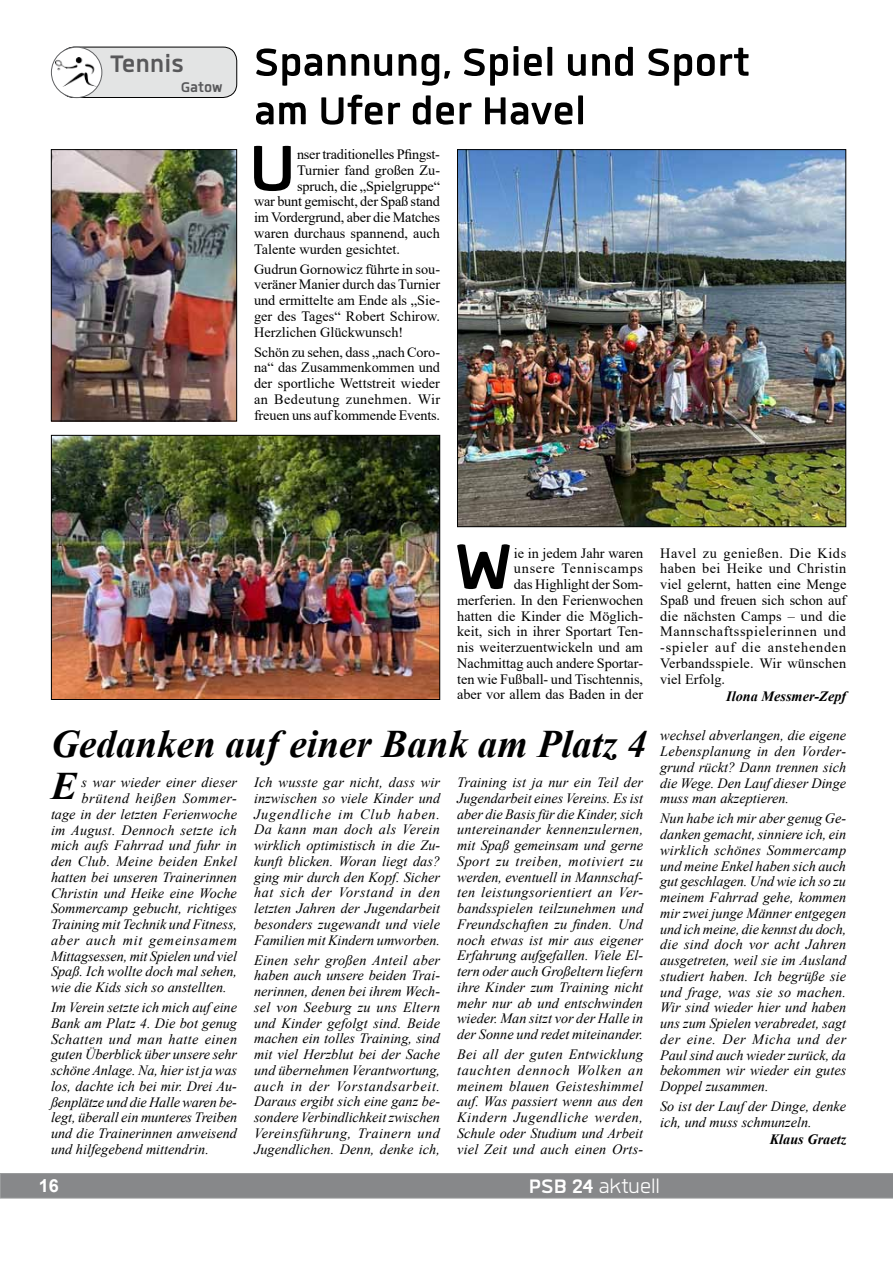
<style>
.page{position:relative;width:893px;height:1263px;background:#fff}
.page>*{position:absolute;margin:0;border:0;box-sizing:border-box;transform-origin:0 0}
.t1{font:700 89.4px "Quan";color:#000}
.t2{font:700 54px/48.6px "Quan";color:#000}
.t3{font:italic 700 39px "Times New Roman";color:#000}
.t4{font:700 33px "Quan";color:#58585a}
.t5{font:27px "Quan";color:#fff}
.t6{font:700 19.5px "Quan";color:#58585a}
.t7{font:700 18px "Arial";color:#fff}
.t8{font:italic 14.25px/15.8px "Times New Roman";color:#000;text-align:justify}
.t9{font:14.25px/15.8px "Times New Roman";color:#000;text-align:justify}
.t10{font:italic 700 14.25px "Times New Roman";color:#000}
.t11{font:italic 14.25px "Times New Roman";letter-spacing:.05em;color:#000}
.t12{font:italic 14.25px "Times New Roman";letter-spacing:.04em;color:#000}
.s1{font-weight:700}
</style>
<div class="page">
<div style="left:0;top:1173px;width:893px;height:25px;background:#87888a"></div>
<div style="left:60px;top:47px;width:177px;height:50px;background:#e3e4e4;border-radius:14px"></div>
<div style="left:60px;top:47px;width:177px;height:51px;border:1px solid #000;border-radius:14px"></div>
<div style="left:51px;top:47px;width:51px;height:51px;background:#fff;border-radius:50%"></div>
<div style="left:51px;top:47px;width:51px;height:51px;border:1px solid #606163;border-radius:50%"></div>
<img style="left:55px;top:57px;width:41px;height:30px">
<img style="left:53px;top:437px;width:385px;height:261px">
<div style="left:51px;top:435px;width:389px;height:265px;border:1px solid #000"></div>
<img style="left:53px;top:151px;width:182px;height:268px">
<div style="left:51px;top:149px;width:186px;height:272px;border:1px solid #000"></div>
<img style="left:459px;top:151px;width:385px;height:374px">
<div style="left:457px;top:149px;width:389px;height:378px;border:1px solid #000"></div>
<h3 class="t4" style="left:110px;top:47px;width:75px">Tennis</h3>
<h3 class="t6" style="left:181px;top:77px;width:43px">Gatow</h3>
<h2 class="t2" style="left:254px;top:37px;width:497px">Spannung, Spiel und Sport am Ufer der Havel</h2>
<h1 class="t1" style="left:249px;top:125px;width:49px">U</h1>
<p class="t9" style="left:297px;top:146px;width:145px">nser traditionelles Pfingst-</p>
<p class="t9" style="left:297px;top:162px;width:145px">Turnier fand großen Zu-</p>
<p class="t9" style="left:297px;top:177px;width:145px">spruch, die „Spielgruppe“</p>
<p class="t9" style="left:254px;top:193px;width:187px">war bunt gemischt, der Spaß stand</p>
<p class="t9" style="left:254px;top:209px;width:187px">im Vordergrund, aber die Matches</p>
<p class="t9" style="left:254px;top:225px;width:188px">waren durchaus spannend, auch</p>
<p class="t9" style="left:254px;top:240px;width:147px">Talente wurden gesichtet.</p>
<p class="t9" style="left:254px;top:260px;width:188px">Gudrun Gornowicz führte in sou&shy;veräner Manier durch das Turnier und ermittelte am Ende als „Sie&shy;ger des Tages“ Robert Schirow.<br>Herzlichen Glückwunsch!</p>
<p class="t9" style="left:254px;top:343px;width:188px">Schön zu sehen, dass „nach Coro&shy;na“ das Zusammenkommen und der sportliche Wettstreit wieder an Bedeutung zunehmen. Wir freuen uns auf kommende Events.</p>
<h1 class="t1" style="left:454px;top:524px;width:61px">W</h1>
<p class="t9" style="left:457px;top:544px;width:188px;text-align:right">ie in jedem Jahr waren<br>unsere Tenniscamps<br>das Highlight der Som&shy;merferien. In den Ferienwochen hatten die Kinder die Möglich&shy;keit, sich in ihrer Sportart Ten&shy;nis weiterzuentwickeln und am<br>Nachmittag auch andere Sportar&shy;ten wie Fußball- und Tischtennis, aber vor allem das Baden in der</p>
<p class="t9" style="left:660px;top:544px;width:188px">Havel zu genießen. Die Kids haben bei Heike und Christin viel gelernt, hatten eine Menge Spaß und freuen sich schon auf die nächsten Camps – und die Mannschaftsspielerinnen und -spieler auf die anstehenden Verbandsspiele. Wir wünschen viel Erfolg.</p>
<p class="t10" style="left:726px;top:686px;width:121px">Ilona Messmer-Zepf</p>
<h3 class="t3" style="left:51px;top:717px;width:597px">Gedanken auf einer Bank am Platz 4</h3>
<h3 class="t3" style="left:51px;top:759px;width:28px">E</h3>
<p class="t8" style="left:82px;top:774px;width:157px">s war wieder einer dieser</p>
<p class="t12" style="left:82px;top:788px;width:157px">brütend heißen Sommer-</p>
<p class="t8" style="left:51px;top:806px;width:188px">tage in der letzten Ferienwoche</p>
<p class="t8" style="left:51px;top:822px;width:187px">im August. Dennoch setzte ich</p>
<p class="t8" style="left:51px;top:837px;width:187px">mich aufs Fahrrad und fuhr in</p>
<p class="t8" style="left:51px;top:853px;width:188px">den Club. Meine beiden Enkel</p>
<p class="t8" style="left:51px;top:869px;width:188px">hatten bei unseren Trainerinnen</p>
<p class="t8" style="left:51px;top:885px;width:187px">Christin und Heike eine Woche</p>
<p class="t8" style="left:51px;top:900px;width:188px">Sommercamp gebucht, richtiges</p>
<p class="t8" style="left:51px;top:916px;width:188px">Training mit Technik und Fitness,</p>
<p class="t11" style="left:51px;top:930px;width:187px">aber auch mit gemeinsamem</p>
<p class="t8" style="left:51px;top:947px;width:188px">Mittagsessen, mit Spielen und viel</p>
<p class="t8" style="left:51px;top:963px;width:188px">Spaß. Ich wollte doch mal sehen,</p>
<p class="t8" style="left:51px;top:979px;width:177px">wie die Kids sich so anstellten.</p>
<p class="t8" style="left:51px;top:999px;width:188px">Im Verein setzte ich mich auf eine Bank am Platz 4. Die bot genug Schatten und man hatte einen guten Überblick über unsere sehr schöne Anlage. Na, hier ist ja was los, dachte ich bei mir. Drei Au&shy;ßenplätze und die Halle waren be&shy;legt, überall ein munteres Treiben und die Trainerinnen anweisend und hilfegebend mittendrin.</p>
<p class="t8" style="left:254px;top:774px;width:188px">Ich wusste gar nicht, dass wir inzwischen so viele Kinder und Jugendliche im Club haben.<br>Da kann man doch als Verein wirklich optimistisch in die Zu&shy;kunft blicken. Woran liegt das? ging mir durch den Kopf. Sicher hat sich der Vorstand in den letzten Jahren der Jugendarbeit besonders zugewandt und viele Familien mit Kindern umworben.</p>
<p class="t8" style="left:254px;top:952px;width:188px">Einen sehr großen Anteil aber haben auch unsere beiden Trai&shy;nerinnen, denen bei ihrem Wech&shy;sel von Seeburg zu uns Eltern und Kinder gefolgt sind. Beide machen ein tolles Training, sind mit viel Herzblut bei der Sache und übernehmen Verantwortung, auch in der Vorstandsarbeit.<br>Daraus ergibt sich eine ganz be&shy;sondere Verbindlichkeit zwischen Vereinsführung, Trainern und Jugendlichen. Denn, denke ich,</p>
<p class="t8" style="left:457px;top:774px;width:188px">Training ist ja nur ein Teil der Jugendarbeit eines Vereins. Es ist aber die Basis für die Kinder, sich untereinander kennenzulernen, mit Spaß gemeinsam und gerne Sport zu treiben, motiviert zu werden, eventuell in Mannschaf&shy;ten leistungsorientiert an Ver&shy;bandsspielen teilzunehmen und Freundschaften zu finden. Und noch etwas ist mir aus eigener Erfahrung aufgefallen. Viele El&shy;tern oder auch Großeltern liefern ihre Kinder zum Training nicht mehr nur ab und entschwinden wieder. Man sitzt vor der Halle in der Sonne und redet miteinander.</p>
<p class="t8" style="left:457px;top:1046px;width:188px">Bei all der guten Entwicklung tauchten dennoch Wolken an meinem blauen Geisteshimmel auf. Was passiert wenn aus den Kindern Jugendliche werden, Schule oder Studium und Arbeit viel Zeit und auch einen Orts-</p>
<p class="t8" style="left:660px;top:727px;width:188px">wechsel abverlangen, die eigene Lebensplanung in den Vorder&shy;grund rückt? Dann trennen sich die Wege. Den Lauf dieser Dinge muss man akzeptieren.</p>
<p class="t8" style="left:660px;top:810px;width:188px">Nun habe ich mir aber genug Ge&shy;danken gemacht, sinniere ich, ein wirklich schönes Sommercamp und meine Enkel haben sich auch gut geschlagen. Und wie ich so zu meinem Fahrrad gehe, kommen mir zwei junge Männer entgegen und ich meine, die kennst du doch, die sind doch vor acht Jahren ausgetreten, weil sie im Ausland studiert haben. Ich begrüße sie und frage, was sie so machen.<br>Wir sind wieder hier und haben uns zum Spielen verabredet, sagt der eine. Der Micha und der Paul sind auch wieder zurück, da bekommen wir wieder ein gutes Doppel zusammen.</p>
<p class="t8" style="left:660px;top:1098px;width:188px">So ist der Lauf der Dinge, denke ich, und muss schmunzeln.</p>
<p class="t10" style="left:770px;top:1129px;width:78px">Klaus Graetz</p>
<p class="t7" style="left:39px;top:1173px;width:22px">16</p>
<h3 class="t5" style="left:529px;top:1174px;width:133px"><span class="s1">PSB 24</span> aktuell</h3>
</div>
